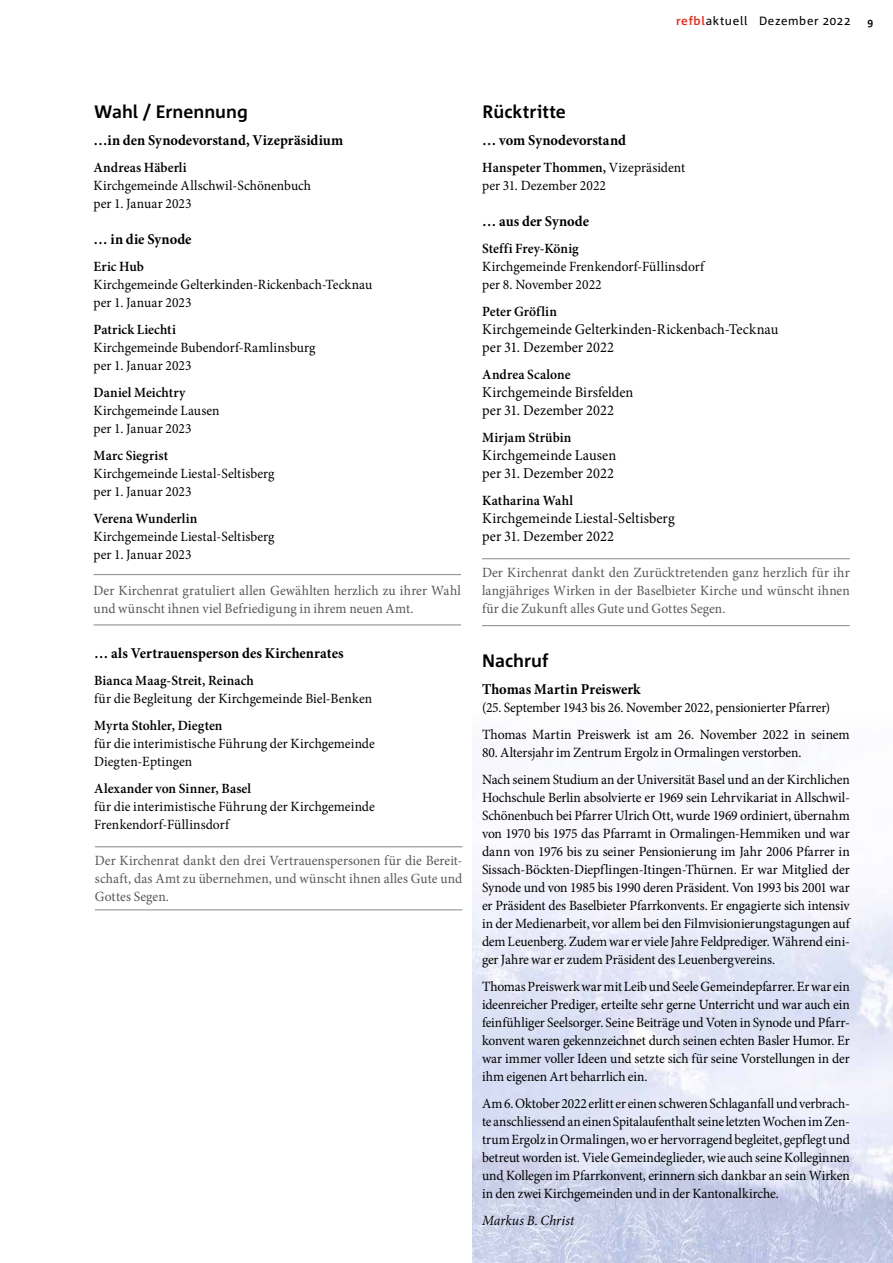
<style>
.page{position:relative;width:893px;height:1263px;background:#fff}
.page>*{position:absolute;margin:0;border:0;box-sizing:border-box;transform-origin:0 0}
.t1{font:700 18px "Corpid C1";color:#000}
.t2{font:15px/18px "Minion Pro";color:#000;scale:.96 1}
.t3{font:700 15px "Minion Pro";color:#000;scale:.96 1}
.t4{font:14.1px/18px "Minion Pro";color:#000;scale:.96 1}
.t5{font:14.1px/18px "Minion Pro";letter-spacing:.01em;color:#575756;scale:.96 1}
.t6{font:600 14.1px "Minion Pro";letter-spacing:.005em;color:#000;scale:.96 1}
.t7{font:14.1px/18px "Minion Pro";letter-spacing:.01em;color:#575756;text-align:justify}
.t8{font:italic 14.1px "Minion Pro";letter-spacing:.005em;color:#000;scale:.96 1}
.t9{font:12px "Corpid C1";letter-spacing:.05em;color:#000}
.t10{font:700 10.5px "Corpid C1";color:#000}
.s1{font-weight:700;color:#e63329}
.s2{font-weight:600}
</style>
<div class="page">
<img style="left:472px;top:766px;width:421px;height:497px">
<hr style="left:94px;top:574px;width:367px;height:1px;background:#878787">
<hr style="left:94px;top:625px;width:367px;height:1px;background:#878787">
<hr style="left:95px;top:846px;width:367px;height:1px;background:#878787">
<hr style="left:95px;top:910px;width:367px;height:1px;background:#878787">
<hr style="left:482px;top:558px;width:368px;height:1px;background:#878787">
<hr style="left:482px;top:625px;width:368px;height:1px;background:#878787">
<p class="t9" style="left:676px;top:14px;width:176px"><span class="s1">refbl</span>aktuell Dezember 2022</p>
<p class="t10" style="left:867px;top:15px;width:7px">9</p>
<p class="t1" style="left:94px;top:101px;width:155px">Wahl / Ernennung</p>
<p class="t3" style="left:94px;top:132px;width:261px">…in den Synodevorstand, Vizepräsidium</p>
<p class="t6" style="left:94px;top:159px;width:99px">Andreas Häberli</p>
<p class="t4" style="left:94px;top:177px;width:228px">Kirchgemeinde Allschwil-Schönenbuch per 1. Januar 2023</p>
<p class="t3" style="left:94px;top:231px;width:104px">… in die Synode</p>
<p class="t6" style="left:94px;top:258px;width:54px">Eric Hub</p>
<p class="t4" style="left:94px;top:276px;width:292px">Kirchgemeinde Gelterkinden-Rickenbach-Tecknau per 1. Januar 2023</p>
<p class="t6" style="left:94px;top:321px;width:87px">Patrick Liechti</p>
<p class="t4" style="left:94px;top:339px;width:233px">Kirchgemeinde Bubendorf-Ramlinsburg per 1. Januar 2023</p>
<p class="t6" style="left:94px;top:384px;width:97px">Daniel Meichtry</p>
<p class="t4" style="left:94px;top:402px;width:133px">Kirchgemeinde Lausen per 1. Januar 2023</p>
<p class="t6" style="left:94px;top:447px;width:79px">Marc Siegrist</p>
<p class="t4" style="left:94px;top:465px;width:190px">Kirchgemeinde Liestal-Seltisberg per 1. Januar 2023</p>
<p class="t6" style="left:94px;top:510px;width:110px">Verena Wunderlin</p>
<p class="t4" style="left:94px;top:528px;width:190px">Kirchgemeinde Liestal-Seltisberg per 1. Januar 2023</p>
<p class="t5" style="left:94px;top:582px;width:384px">Der Kirchenrat gratuliert allen Gewählten herzlich zu ihrer Wahl und wünscht ihnen viel Befriedigung in ihrem neuen Amt.</p>
<p class="t3" style="left:94px;top:645px;width:261px">… als Vertrauensperson des Kirchenrates</p>
<p class="t6" style="left:94px;top:672px;width:168px">Bianca Maag-Streit, Reinach</p>
<p class="t4" style="left:94px;top:690px;width:291px">für die Begleitung der Kirchgemeinde Biel-Benken</p>
<p class="t6" style="left:94px;top:717px;width:135px">Myrta Stohler, Diegten</p>
<p class="t4" style="left:94px;top:735px;width:294px">für die interimistische Führung der Kirchgemeinde<br>Diegten-Eptingen</p>
<p class="t6" style="left:94px;top:780px;width:165px">Alexander von Sinner, Basel</p>
<p class="t4" style="left:94px;top:798px;width:294px">für die interimistische Führung der Kirchgemeinde<br>Frenkendorf-Füllinsdorf</p>
<p class="t5" style="left:95px;top:852px;width:384px;text-align:justify">Der Kirchenrat dankt den drei Vertrauenspersonen für die Bereit&shy;schaft, das Amt zu übernehmen, und wünscht ihnen alles Gute und Gottes Segen.</p>
<p class="t1" style="left:483px;top:101px;width:85px">Rücktritte</p>
<p class="t3" style="left:482px;top:132px;width:151px">… vom Synodevorstand</p>
<p class="t4" style="left:482px;top:159px;width:213px"><span class="s2">Hanspeter Thommen,</span> Vizepräsident per 31. Dezember 2022</p>
<p class="t3" style="left:482px;top:213px;width:113px">… aus der Synode</p>
<p class="t6" style="left:482px;top:240px;width:102px">Steffi Frey-König</p>
<p class="t4" style="left:482px;top:258px;width:233px">Kirchgemeinde Frenkendorf-Füllinsdorf per 8. November 2022</p>
<p class="t6" style="left:482px;top:303px;width:79px">Peter Gröflin</p>
<p class="t2" style="left:482px;top:321px;width:310px">Kirchgemeinde Gelterkinden-Rickenbach-Tecknau per 31. Dezember 2022</p>
<p class="t6" style="left:482px;top:366px;width:94px">Andrea Scalone</p>
<p class="t2" style="left:482px;top:384px;width:159px">Kirchgemeinde Birsfelden per 31. Dezember 2022</p>
<p class="t6" style="left:482px;top:429px;width:94px">Mirjam Strübin</p>
<p class="t2" style="left:482px;top:447px;width:141px">Kirchgemeinde Lausen per 31. Dezember 2022</p>
<p class="t6" style="left:482px;top:492px;width:96px">Katharina Wahl</p>
<p class="t2" style="left:482px;top:510px;width:202px">Kirchgemeinde Liestal-Seltisberg per 31. Dezember 2022</p>
<p class="t7" style="left:482px;top:564px;width:369px">Der Kirchenrat dankt den Zurücktretenden ganz herzlich für ihr langjähriges Wirken in der Baselbieter Kirche und wünscht ihnen für die Zukunft alles Gute und Gottes Segen.</p>
<p class="t1" style="left:482px;top:650px;width:68px">Nachruf</p>
<p class="t3" style="left:482px;top:681px;width:167px">Thomas Martin Preiswerk</p>
<p class="t4" style="left:482px;top:694px;width:385px;line-height:27px">(25. September 1943 bis 26. November 2022, pensionierter Pfarrer)<br>Thomas Martin Preiswerk ist am 26. November 2022 in seinem</p>
<p class="t4" style="left:482px;top:739px;width:385px;line-height:27px">80. Altersjahr im Zentrum Ergolz in Ormalingen verstorben.<br>Nach seinem Studium an der Universität Basel und an der Kirchlichen</p>
<p class="t4" style="left:482px;top:789px;width:385px;text-align:justify">Hochschule Berlin absolvierte er 1969 sein Lehrvikariat in Allschwil-Schönenbuch bei Pfarrer Ulrich Ott, wurde 1969 ordiniert, übernahm von 1970 bis 1975 das Pfarramt in Ormalingen-Hemmiken und war dann von 1976 bis zu seiner Pensionierung im Jahr 2006 Pfarrer in Sissach-Böckten-Diepflingen-Itingen-Thürnen. Er war Mitglied der Synode und von 1985 bis 1990 deren Präsident. Von 1993 bis 2001 war er Präsident des Baselbieter Pfarrkonvents. Er engagierte sich intensiv in der Medienarbeit, vor allem bei den Filmvisionierungstagungen auf dem Leuenberg. Zudem war er viele Jahre Feldprediger. Während eini&shy;ger Jahre war er zudem Präsident des Leuenbergvereins.</p>
<p class="t4" style="left:482px;top:978px;width:385px;text-align:justify">Thomas Preiswerk war mit Leib und Seele Gemeindepfarrer. Er war ein ideenreicher Prediger, erteilte sehr gerne Unterricht und war auch ein feinfühliger Seelsorger. Seine Beiträge und Voten in Synode und Pfarr&shy;konvent waren gekennzeichnet durch seinen echten Basler Humor. Er war immer voller Ideen und setzte sich für seine Vorstellungen in der ihm eigenen Art beharrlich ein.</p>
<p class="t4" style="left:482px;top:1095px;width:385px;text-align:justify">Am 6. Oktober 2022 erlitt er einen schweren Schlaganfall und verbrach&shy;te anschliessend an einen Spitalaufenthalt seine letzten Wochen im Zen&shy;trum Ergolz in Ormalingen, wo er hervorragend begleitet, gepflegt und betreut worden ist. Viele Gemeindeglieder, wie auch seine Kolleginnen und Kollegen im Pfarrkonvent, erinnern sich dankbar an sein Wirken in den zwei Kirchgemeinden und in der Kantonalkirche.</p>
<p class="t8" style="left:482px;top:1211px;width:98px">Markus B. Christ</p>
</div>
